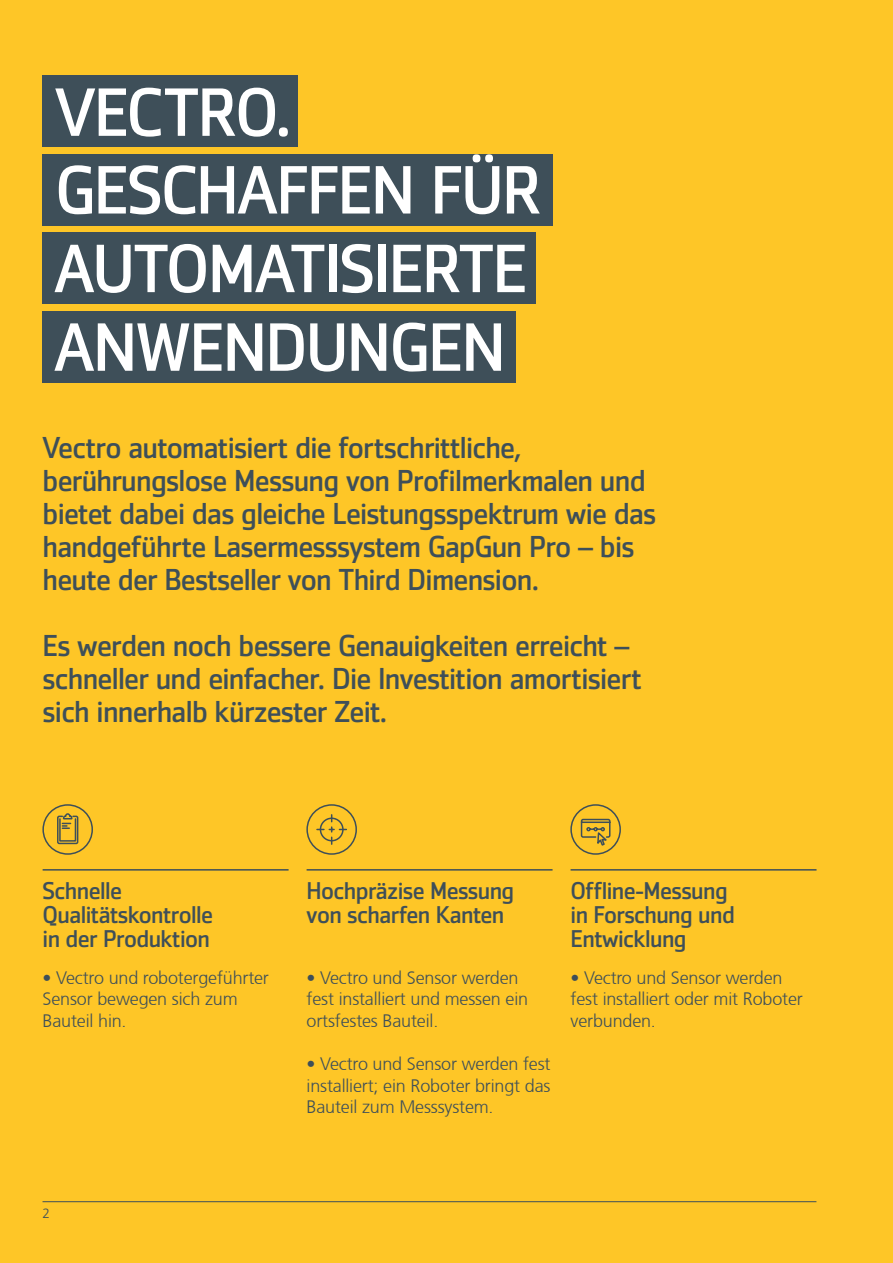
<style>
.page{position:relative;width:893px;height:1263px;background:#fec627}
.page>*{position:absolute;margin:0;border:0;box-sizing:border-box;transform-origin:0 0}
.t1{font:67.5px "Zemestro Std";letter-spacing:-.025em;color:#fff}
.t2{font:30px/33px "Zemestro Std";letter-spacing:-.025em;color:#3e4f59}
.t3{font:24px/24px "Zemestro Std";letter-spacing:-.025em;color:#3e4f59}
.t4{font:300 18px/21.6px "Frutiger CE";letter-spacing:-.01em;color:#3e4f59}
.t5{font:300 13.5px "Frutiger CE";color:#3e4f59}
</style>
<div class="page">
<div style="left:43px;top:75px;width:255px;height:72px;background:#3e4f59"></div>
<div style="left:43px;top:154px;width:510px;height:72px;background:#3e4f59"></div>
<div style="left:43px;top:233px;width:493px;height:71px;background:#3e4f59"></div>
<div style="left:42px;top:311px;width:474px;height:72px;background:#3e4f59"></div>
<div style="left:42px;top:804px;width:51px;height:51px;border:2px solid #3e4f59;border-radius:50%"></div>
<svg style="left:56px;top:805px;width:23px;height:40px"></svg>
<div style="left:570px;top:804px;width:51px;height:51px;border:2px solid #3e4f59;border-radius:50%"></div>
<svg style="left:580px;top:818px;width:31px;height:28px"></svg>
<svg style="left:306px;top:804px;width:51px;height:51px"></svg>
<hr style="left:43px;top:869px;width:246px;height:1px;background:#3e4f59">
<hr style="left:307px;top:869px;width:246px;height:1px;background:#3e4f59">
<hr style="left:571px;top:869px;width:245px;height:1px;background:#3e4f59">
<hr style="left:43px;top:1201px;width:773px;height:1px;background:#3e4f59">
<p class="t1" style="left:55px;top:72px;width:238px">VECTRO.</p>
<p class="t1" style="left:55px;top:150px;width:487px">GESCHAFFEN FÜR</p>
<p class="t1" style="left:54px;top:228px;width:475px">AUTOMATISIERTE</p>
<p class="t1" style="left:54px;top:307px;width:453px">ANWENDUNGEN</p>
<p class="t2" style="left:43px;top:431px;width:615px">Vectro automatisiert die fortschrittliche, berührungslose Messung von Profilmerkmalen und bietet dabei das gleiche Leistungsspektrum wie das handgeführte Lasermesssystem GapGun Pro – bis heute der Bestseller von Third Dimension.</p>
<p class="t2" style="left:43px;top:629px;width:601px">Es werden noch bessere Genauigkeiten erreicht – schneller und einfacher. Die Investition amortisiert sich innerhalb kürzester Zeit.</p>
<p class="t3" style="left:43px;top:878px;width:172px">Schnelle<br>Qualitätskontrolle</p>
<p class="t3" style="left:43px;top:926px;width:169px">in der Produktion</p>
<p class="t3" style="left:307px;top:878px;width:209px">Hochpräzise Messung von scharfen Kanten</p>
<p class="t3" style="left:571px;top:878px;width:166px">Offline-Messung in Forschung und<br>Entwicklung</p>
<p class="t4" style="left:43px;top:966px;width:228px">• Vectro und robotergeführter<br>Sensor bewegen sich zum<br>Bauteil hin.</p>
<p class="t4" style="left:571px;top:966px;width:234px">• Vectro und Sensor werden fest installiert oder mit Roboter verbunden.</p>
<p class="t4" style="left:307px;top:966px;width:223px">• Vectro und Sensor werden fest installiert und messen ein ortsfestes Bauteil.</p>
<p class="t4" style="left:307px;top:1053px;width:246px;text-align:justify">• Vectro und Sensor werden fest installiert; ein Roboter bringt das Bauteil zum Messsystem.</p>
<p class="t5" style="left:43px;top:1206px;width:9px">2</p>
</div>
